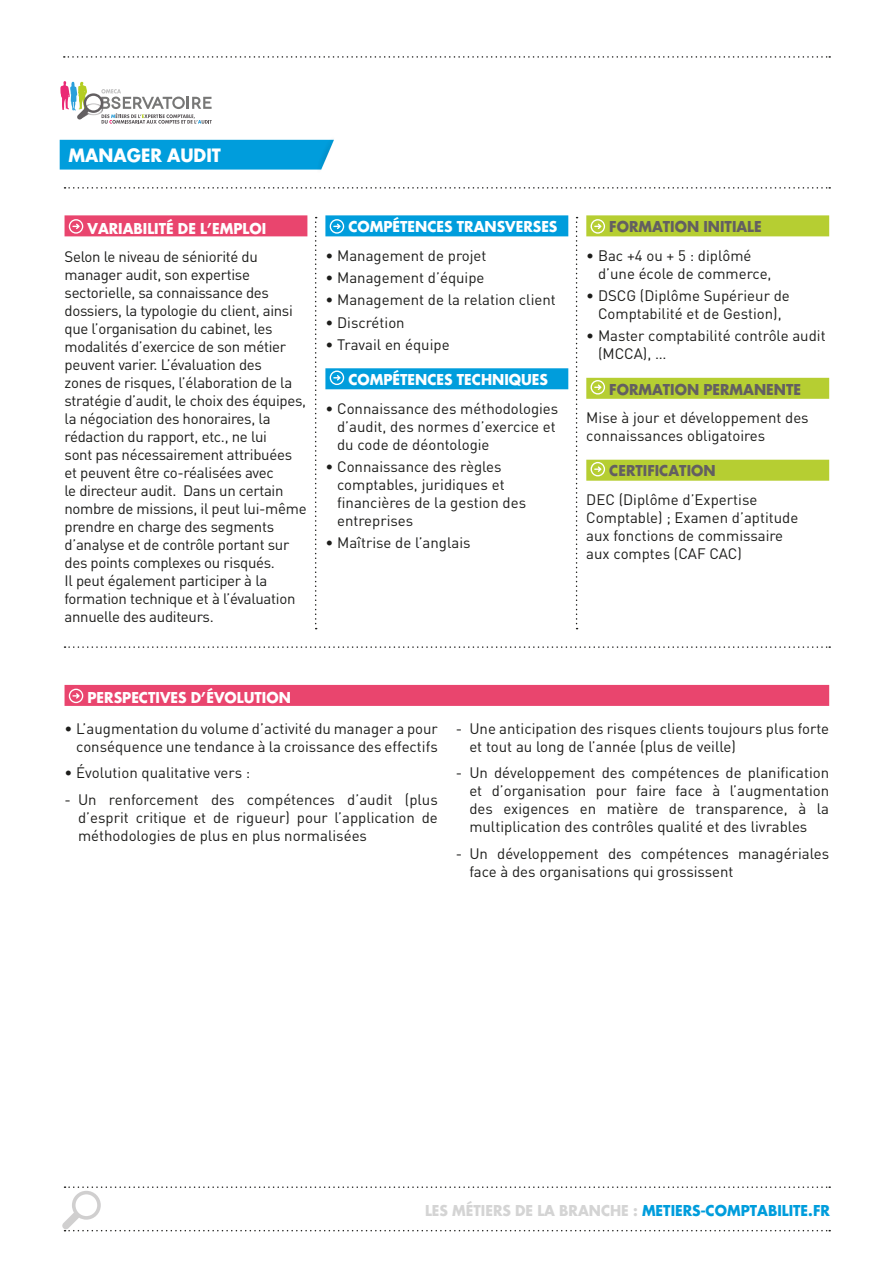
<style>
.page{position:relative;width:893px;height:1263px;background:#fff}
.page>*{position:absolute;margin:0;border:0;box-sizing:border-box;transform-origin:0 0}
.t1{font:20.25px "Renner Bold Archi Type";color:#fff}
.t2{font:16.5px "Renner Bold Archi Type";color:#fff}
.t3{font:16.5px "Renner Bold Archi Type";color:#635f61}
.t4{font:16.5px "Renner Bold Archi Type";color:#009ddc}
.t5{font:15px/18px "DIN";color:#1d1d1b}
.t6{font:15px/18px "DIN";letter-spacing:-.02em;color:#1d1d1b}
.s1{color:#d4d4d4}
</style>
<div class="page">
<svg style="left:60px;top:81px;width:152px;height:43px"></svg>
<svg style="left:60px;top:139px;width:274px;height:31px;background:#0fa2dd"></svg>
<svg style="left:64px;top:56px;width:766px;height:2px"></svg>
<svg style="left:65px;top:187px;width:765px;height:2px"></svg>
<svg style="left:62px;top:1186px;width:768px;height:45px"></svg>
<div style="left:65px;top:215px;width:242px;height:21px;background:#e9456e"></div>
<svg style="left:69px;top:219px;width:14px;height:15px"></svg>
<div style="left:325px;top:215px;width:243px;height:21px;background:#009ddc"></div>
<div style="left:325px;top:368px;width:243px;height:21px;background:#009ddc"></div>
<svg style="left:330px;top:219px;width:14px;height:15px"></svg>
<svg style="left:330px;top:370px;width:14px;height:15px"></svg>
<div style="left:586px;top:215px;width:243px;height:21px;background:#b6ce32"></div>
<div style="left:586px;top:378px;width:243px;height:21px;background:#b6ce32"></div>
<div style="left:586px;top:460px;width:243px;height:21px;background:#b6ce32"></div>
<svg style="left:591px;top:219px;width:14px;height:15px"></svg>
<svg style="left:591px;top:380px;width:14px;height:15px"></svg>
<svg style="left:591px;top:462px;width:14px;height:14px"></svg>
<svg style="left:315px;top:217px;width:2px;height:412px"></svg>
<svg style="left:576px;top:217px;width:2px;height:412px"></svg>
<svg style="left:65px;top:646px;width:765px;height:2px"></svg>
<div style="left:65px;top:685px;width:764px;height:21px;background:#e9456e"></div>
<svg style="left:69px;top:689px;width:14px;height:14px"></svg>
<h1 class="t1" style="left:69px;top:143px;width:154px">MANAGER AUDIT</h1>
<p class="t2" style="left:87px;top:218px;width:180px">VARIABILITÉ DE L’EMPLOI</p>
<p class="t6" style="left:65px;top:248px;width:244px">Selon le niveau de séniorité du manager audit, son expertise sectorielle, sa connaissance des dossiers, la typologie du client, ainsi que l’organisation du cabinet, les modalités d’exercice de son métier peuvent varier. L’évaluation des<br>zones de risques, l’élaboration de la stratégie d’audit, le choix des équipes, la négociation des honoraires, la rédaction du rapport, etc., ne lui<br>sont pas nécessairement attribuées et peuvent être co-réalisées avec<br>le directeur audit. Dans un certain nombre de missions, il peut lui-même prendre en charge des segments d’analyse et de contrôle portant sur des points complexes ou risqués.<br>Il peut également participer à la formation technique et à l’évaluation annuelle des auditeurs.</p>
<p class="t2" style="left:348px;top:216px;width:211px">COMPÉTENCES TRANSVERSES</p>
<p class="t5" style="left:325px;top:246px;width:163px">• Management de projet</p>
<p class="t5" style="left:325px;top:268px;width:161px">• Management d’équipe</p>
<p class="t5" style="left:325px;top:291px;width:232px">• Management de la relation client</p>
<p class="t5" style="left:325px;top:313px;width:81px">• Discrétion</p>
<p class="t5" style="left:325px;top:335px;width:126px">• Travail en équipe</p>
<p class="t2" style="left:348px;top:369px;width:201px">COMPÉTENCES TECHNIQUES</p>
<p class="t5" style="left:337px;top:399px;width:223px;text-indent:-12px">• Connaissance des méthodologies d’audit, des normes d’exercice et du code de déontologie</p>
<p class="t5" style="left:337px;top:457px;width:190px;text-indent:-12px">• Connaissance des règles comptables, juridiques et financières de la gestion des entreprises</p>
<p class="t5" style="left:325px;top:533px;width:147px">• Maîtrise de l’anglais</p>
<p class="t3" style="left:609px;top:216px;width:154px">FORMATION INITIALE</p>
<p class="t5" style="left:598px;top:246px;width:175px;text-indent:-12px">• Bac +4 ou + 5 : diplômé d’une école de commerce,</p>
<p class="t5" style="left:586px;top:286px;width:205px;text-align:center">• DSCG (Diplôme Supérieur de<br>Comptabilité et de Gestion),</p>
<p class="t5" style="left:598px;top:327px;width:229px;text-indent:-12px">• Master comptabilité contrôle audit (MCCA), …</p>
<p class="t3" style="left:609px;top:379px;width:193px">FORMATION PERMANENTE</p>
<p class="t5" style="left:586px;top:408px;width:224px">Mise à jour et développement des connaissances obligatoires</p>
<p class="t3" style="left:609px;top:461px;width:108px">CERTIFICATION</p>
<p class="t5" style="left:586px;top:490px;width:214px">DEC (Diplôme d’Expertise<br>Comptable) ; Examen d’aptitude aux fonctions de commissaire aux comptes (CAF CAC)</p>
<p class="t2" style="left:87px;top:687px;width:205px">PERSPECTIVES D’ÉVOLUTION</p>
<p class="t5" style="left:65px;top:719px;width:375px;text-align:right">• L’augmentation du volume d’activité du manager a pour conséquence une tendance à la croissance des effectifs</p>
<p class="t5" style="left:65px;top:763px;width:187px">• Évolution qualitative vers :</p>
<p class="t5" style="left:78px;top:790px;width:361px;text-align:justify;text-indent:-14px">- Un renforcement des compétences d’audit (plus d’esprit critique et de rigueur) pour l’application de méthodologies de plus en plus normalisées</p>
<p class="t5" style="left:469px;top:719px;width:361px;text-indent:-14px">- Une anticipation des risques clients toujours plus forte et tout au long de l’année (plus de veille)</p>
<p class="t5" style="left:469px;top:763px;width:361px;text-align:justify;text-indent:-14px">- Un développement des compétences de planification et d’organisation pour faire face à l’augmentation des exigences en matière de transparence, à la multiplication des contrôles qualité et des livrables</p>
<p class="t5" style="left:469px;top:844px;width:361px;text-indent:-14px">- Un développement des compétences managériales face à des organisations qui grossissent</p>
<p class="t4" style="left:425px;top:1200px;width:406px"><span class="s1">LES MÉTIERS DE LA BRANCHE :</span> METIERS-COMPTABILITE.FR</p>
</div>
